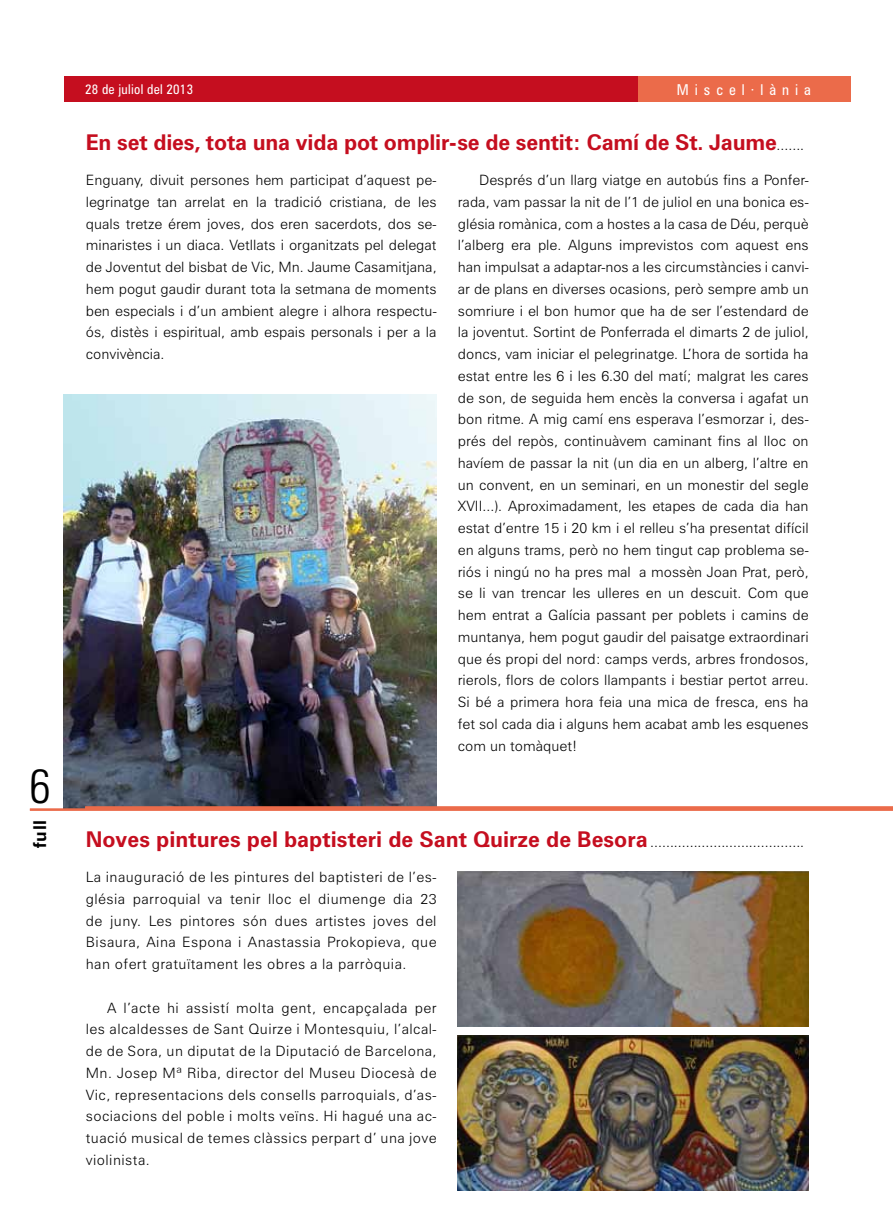
<style>
.page{position:relative;width:893px;height:1212px;background:#fff}
.page>*{position:absolute;margin:0;border:0;box-sizing:border-box;transform-origin:0 0}
.t1{font:300 condensed 48px "Zurich BT";color:#000}
.t2{font:700 21.75px "Zurich BT";letter-spacing:-.005em;color:#c50e1f}
.t3{font:700 17.7px "Zurich BT";color:#000}
.t4{font:condensed 15px "Zurich BT";letter-spacing:.4em;color:#fff}
.t5{font:300 14.25px/21.8px "Zurich BT";letter-spacing:.005em;color:#000;text-align:justify}
.t6{font:condensed 13.5px "Zurich BT";letter-spacing:.02em;color:#fff}
.s1{font-weight:300;font-size:14.25px;color:#000}
</style>
<div class="page">
<img style="left:64px;top:394px;width:373px;height:412px">
<div style="left:64px;top:77px;width:786px;height:25px;background:#c50e1f"></div>
<div style="left:638px;top:77px;width:212px;height:25px;background:#eb6b4a"></div>
<svg style="left:30px;top:806px;width:863px;height:5px;background:#e77254"></svg>
<img style="left:458px;top:871px;width:351px;height:155px">
<img style="left:458px;top:1035px;width:351px;height:156px">
<h1 class="t1" style="left:29px;top:756px;width:24px">6</h1>
<p class="t3" style="left:29px;top:848px;width:30px;rotate:-90deg">full</p>
<p class="t4" style="left:677px;top:81px;width:136px">Miscel·lània</p>
<h2 class="t2" style="left:86px;top:129px;width:720px">En set dies, tota una vida pot omplir-se de sentit: Camí de St. Jaume<span class="s1">.......</span></h2>
<p class="t6" style="left:85px;top:81px;width:110px">28 de juliol del 2013</p>
<p class="t5" style="left:86px;top:169px;width:352px">Enguany, divuit persones hem participat d’aquest pe&shy;legrinatge tan arrelat en la tradició cristiana, de les quals tretze érem joves, dos eren sacerdots, dos se&shy;minaristes i un diaca. Vetllats i organitzats pel delegat de Joventut del bisbat de Vic, Mn. Jaume Casamitjana, hem pogut gaudir durant tota la setmana de moments ben especials i d’un ambient alegre i alhora respectu&shy;ós, distès i espiritual, amb espais personals i per a la convivència.</p>
<p class="t5" style="left:458px;top:169px;width:352px;text-indent:21px">Després d’un llarg viatge en autobús fins a Ponfer&shy;rada, vam passar la nit de l’1 de juliol en una bonica es&shy;glésia romànica, com a hostes a la casa de Déu, perquè l’alberg era ple. Alguns imprevistos com aquest ens han impulsat a adaptar-nos a les circumstàncies i canvi&shy;ar de plans en diverses ocasions, però sempre amb un somriure i el bon humor que ha de ser l’estendard de la joventut. Sortint de Ponferrada el dimarts 2 de juliol, doncs, vam iniciar el pelegrinatge. L’hora de sortida ha estat entre les 6 i les 6.30 del matí; malgrat les cares de son, de seguida hem encès la conversa i agafat un bon ritme. A mig camí ens esperava l’esmorzar i, des&shy;prés del repòs, continuàvem caminant fins al lloc on havíem de passar la nit (un dia en un alberg, l’altre en un convent, en un seminari, en un monestir del segle XVII...). Aproximadament, les etapes de cada dia han estat d’entre 15 i 20 km i el relleu s’ha presentat difícil en alguns trams, però no hem tingut cap problema se&shy;riós i ningú no ha pres mal ―a mossèn Joan Prat, però, se li van trencar les ulleres en un descuit. Com que hem entrat a Galícia passant per poblets i camins de muntanya, hem pogut gaudir del paisatge extraordinari que és propi del nord: camps verds, arbres frondosos, rierols, flors de colors llampants i bestiar pertot arreu.<br>Si bé a primera hora feia una mica de fresca, ens ha fet sol cada dia i alguns hem acabat amb les esquenes com un tomàquet!</p>
<h2 class="t2" style="left:86px;top:826px;width:720px">Noves pintures pel baptisteri de Sant Quirze de Besora <span class="s1">.......................................</span></h2>
<p class="t5" style="left:86px;top:866px;width:352px">La inauguració de les pintures del baptisteri de l’es&shy;glésia parroquial va tenir lloc el diumenge dia 23 de juny. Les pintores són dues artistes joves del Bisaura, Aina Espona i Anastassia Prokopieva, que han ofert gratuïtament les obres a la parròquia.</p>
<p class="t5" style="left:86px;top:996px;width:352px;text-indent:21px">A l’acte hi assistí molta gent, encapçalada per les alcaldesses de Sant Quirze i Montesquiu, l’alcal&shy;de de Sora, un diputat de la Diputació de Barcelona, Mn. Josep Mª Riba, director del Museu Diocesà de Vic, representacions dels consells parroquials, d’as&shy;sociacions del poble i molts veïns. Hi hagué una ac&shy;tuació musical de temes clàssics perpart d’ una jove violinista.</p>
</div>
